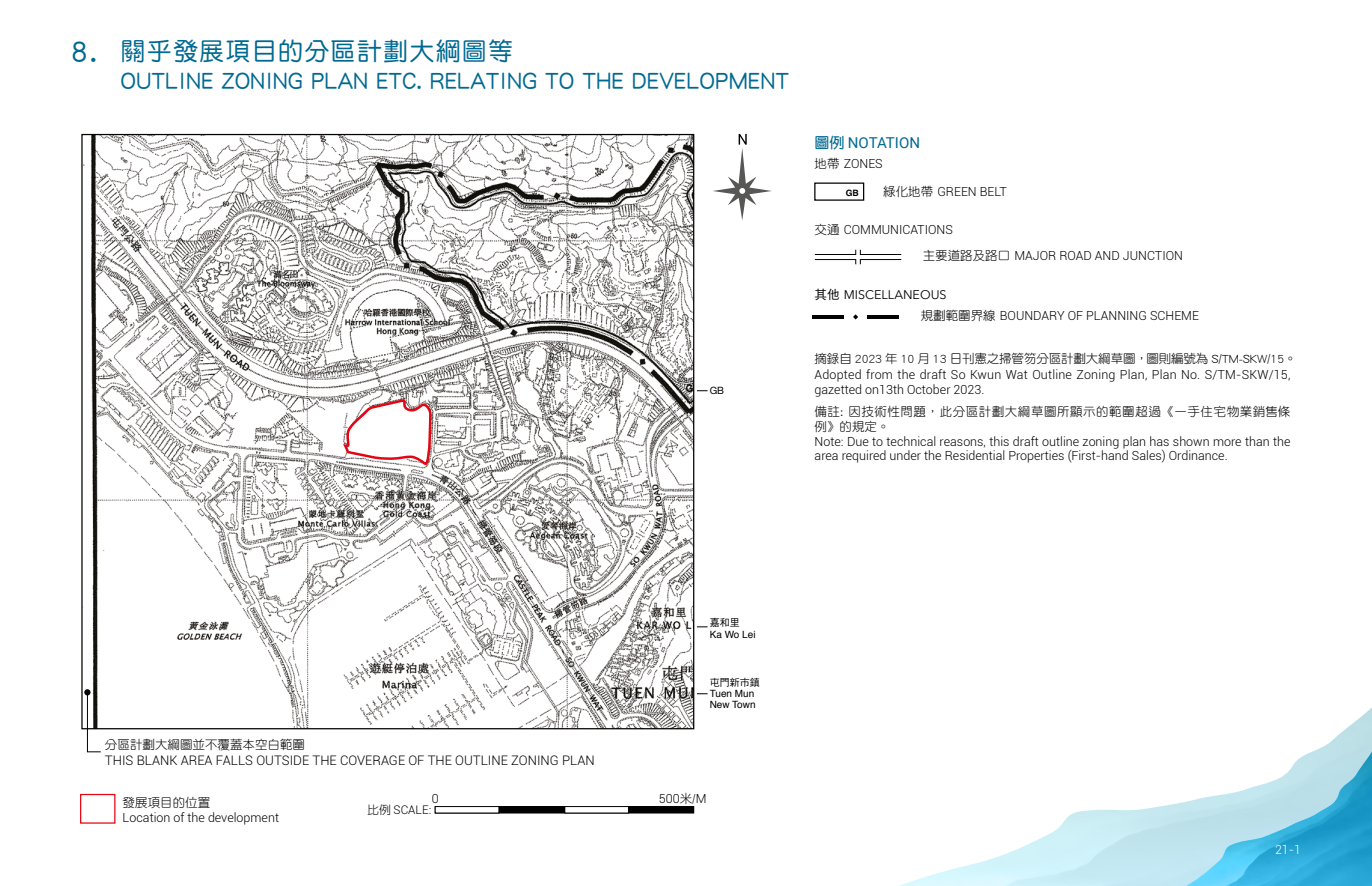
<style>
.page{position:relative;width:1372px;height:886px;background:#fff}
.page>*{position:absolute;margin:0;border:0;box-sizing:border-box;transform-origin:0 0}
.t1{font:25px/29.4px "DF Yuan Std W5";color:#006991}
.t2{font:15px "Roboto";color:#006991}
.t3{font:300 13.12px "Roboto";color:#000}
.t4{font:300 12.5px/15px "Roboto";color:#000}
.t5{font:12.5px "DF Yuan Std W3";color:#000}
.t6{font:12.5px/15px "DF Yuan Std W3";letter-spacing:.045em;color:#000}
.t7{font:12.5px "Avenir Next";color:#000}
.t8{font:300 12.5px "Roboto";color:#fff}
.t9{font:300 11.88px "Roboto";color:#000}
.t10{font:10px/11.2px "Helvetica";color:#000}
.t11{font:10px "DF Hei Std W5";color:#000}
.t12{font:10px "Helvetica Neue";color:#000}
.t13{font:700 8.75px "Helvetica";color:#000}
.s1{font-size:31.25px}
.s2{font-family:"DF Yuan Std W7"}
.s3{font-family:"DF Yuan Std W3";font-weight:400}
.s4{font-family:"DF Hei Std W5"}
</style>
<div class="page">
<svg style="left:899px;top:708px;width:472px;height:178px"></svg>
<svg style="left:1153px;top:733px;width:218px;height:153px"></svg>
<svg style="left:713px;top:134px;width:58px;height:86px"></svg>
<div style="left:814px;top:182px;width:50px;height:19px;border:1px solid #000"></div>
<svg style="left:814px;top:250px;width:87px;height:14px"></svg>
<svg style="left:853px;top:314px;width:5px;height:5px"></svg>
<hr style="left:812px;top:315px;width:31px;height:4px;background:#000">
<hr style="left:867px;top:315px;width:31px;height:4px;background:#000">
<img style="left:83px;top:136px;width:609px;height:591px">
<div style="left:435px;top:806px;width:258px;height:7px;background:#000"></div>
<div style="left:435px;top:806px;width:64px;height:7px;background:#fff"></div>
<div style="left:435px;top:806px;width:64px;height:7px;border:1px solid #000"></div>
<div style="left:565px;top:806px;width:63px;height:7px;background:#fff"></div>
<div style="left:564px;top:806px;width:64px;height:7px;border:1px solid #000"></div>
<svg style="left:342px;top:400px;width:91px;height:67px"></svg>
<div style="left:80px;top:794px;width:35px;height:30px;border:1px solid #e30613"></div>
<svg style="left:84px;top:689px;width:18px;height:64px"></svg>
<h1 class="t1" style="left:120px;top:36px;width:670px;text-indent:-50px"><span class="s1">8.</span> 關乎發展項目的分區計劃大綱圖等<br>OUTLINE ZONING PLAN ETC. RELATING TO THE DEVELOPMENT</h1>
<p class="t12" style="left:709px;top:383px;width:16px">GB</p>
<p class="t2" style="left:814px;top:132px;width:107px"><span class="s2">圖例</span> NOTATION</p>
<p class="t4" style="left:814px;top:156px;width:70px"><span class="s3">地帶</span> ZONES</p>
<p class="t13" style="left:845px;top:186px;width:15px">GB</p>
<p class="t4" style="left:883px;top:183px;width:125px"><span class="s3">綠化地帶</span> GREEN BELT</p>
<p class="t4" style="left:922px;top:215px;width:262px;line-height:26.9px;text-indent:-108px"><span class="s3">交通</span> COMMUNICATIONS<br><span class="s3">主要道路及路口</span> MAJOR ROAD AND JUNCTION</p>
<p class="t7" style="left:814px;top:284px;width:133px"><span class="s4">其他</span> MISCELLANEOUS</p>
<p class="t4" style="left:920px;top:308px;width:280px"><span class="s3">規劃範圍界線</span> BOUNDARY OF PLANNING SCHEME</p>
<p class="t5" style="left:814px;top:352px;width:483px">摘錄自 2023 年 10 月 13 日刊憲之掃管笏分區計劃大綱草圖，圖則編號為 S/TM-SKW/15。</p>
<p class="t4" style="left:814px;top:367px;width:477px">Adopted from the draft So Kwun Wat Outline Zoning Plan, Plan No. S/TM-SKW/15, gazetted on13th October 2023.</p>
<p class="t6" style="left:814px;top:404px;width:477px">備註: 因技術性問題，此分區計劃大綱草圖所顯示的範圍超過《一手住宅物業銷售條例》的規定。</p>
<p class="t4" style="left:814px;top:435px;width:477px;line-height:13.8px">Note: Due to technical reasons, this draft outline zoning plan has shown more than the area required under the Residential Properties (First-hand Sales) Ordinance.</p>
<p class="t5" style="left:105px;top:738px;width:202px">分區計劃大綱圖並不覆蓋本空白範圍</p>
<p class="t3" style="left:105px;top:751px;width:491px">THIS BLANK AREA FALLS OUTSIDE THE COVERAGE OF THE OUTLINE ZONING PLAN</p>
<p class="t11" style="left:709px;top:617px;width:31px">嘉和里</p>
<p class="t10" style="left:709px;top:629px;width:47px">Ka Wo Lei</p>
<p class="t11" style="left:709px;top:677px;width:51px">屯門新市鎮</p>
<p class="t10" style="left:709px;top:688px;width:47px">Tuen Mun<br>New Town</p>
<p class="t5" style="left:123px;top:796px;width:89px">發展項目的位置</p>
<p class="t4" style="left:123px;top:810px;width:158px">Location of the development</p>
<p class="t4" style="left:431px;top:790px;width:8px">0</p>
<p class="t4" style="left:659px;top:790px;width:49px">500<span class="s3">米/</span>M</p>
<p class="t9" style="left:367px;top:801px;width:65px"><span class="s3">比例</span> SCALE:</p>
<p class="t8" style="left:1274px;top:840px;width:28px">21-1</p>
</div>
